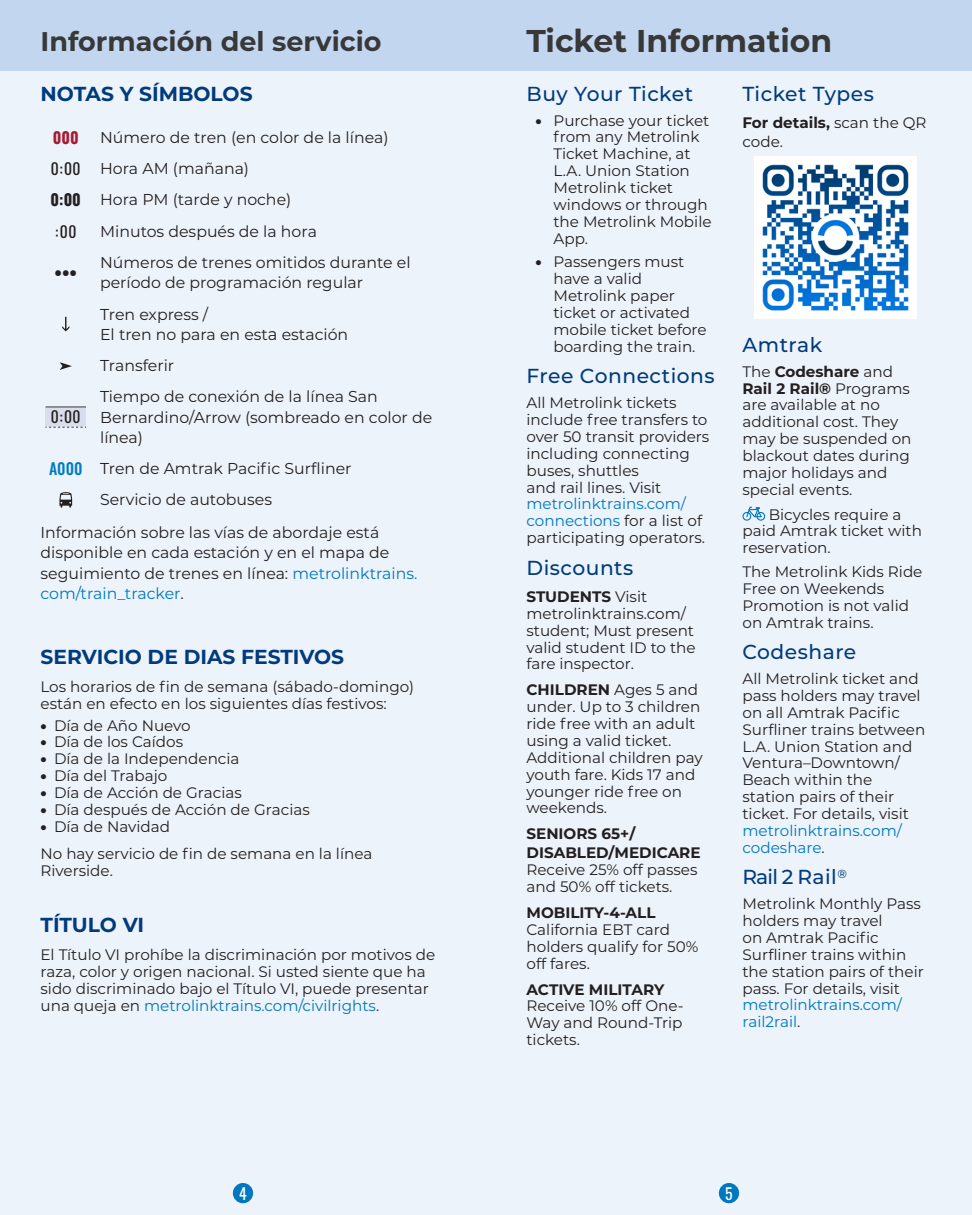
<style>
.page{position:relative;width:972px;height:1215px;background:#fff}
.page>*{position:absolute;margin:0;border:0;box-sizing:border-box;transform-origin:0 0}
.t1{font:700 31.5px "Montserrat";color:#383839}
.t2{font:700 27px "Montserrat";color:#383839}
.t3{font:500 20.25px "Montserrat";letter-spacing:.025em;color:#013b7c}
.t4{font:700 20.25px "Montserrat";color:#013b7c}
.t5{font:500 20.25px "Montserrat";letter-spacing:-.01em;color:#013b7c}
.t6{font:15.75px/20.2px "Montserrat";color:#231f20}
.t7{font:15.75px "Oswald ML";color:#231f20}
.t8{font:700 15.75px "Oswald ML";color:#a51d35}
.t9{font:700 15.75px "Oswald ML";color:#231f20}
.t10{font:15.75px "Oswald ML";color:#fff}
.t11{font:15.3px/16.9px "Montserrat";color:#231f20}
.t12{font:15.3px/16.9px "Montserrat";color:#0077bf}
.t13{font:700 15.3px/19.1px "Montserrat";color:#231f20}
.s1{font-family:"Oswald ML"}
.s2{font-family:"Oswald ML";font-weight:700}
.s3{font-size:16.88px}
.s4{font-family:"Oswald ML";font-weight:500;color:#007cc2}
.s5{color:#0077bf}
.s6{font-weight:900}
.s7{font-weight:700}
.s8{color:#231f20}
</style>
<div class="page">
<div style="left:0;top:0;width:486px;height:1215px;background:#ecf3fa"></div>
<div style="left:486px;top:0;width:486px;height:1215px;background:#ecf3fa"></div>
<div style="left:486px;top:0;width:486px;height:71px;background:#c2d7ef"></div>
<div style="left:0;top:0;width:486px;height:71px;background:#c2d7ef"></div>
<svg style="left:62px;top:317px;width:7px;height:14px"></svg>
<svg style="left:60px;top:362px;width:12px;height:8px"></svg>
<div style="left:46px;top:407px;width:40px;height:20px;background:#dadeec"></div>
<hr style="left:46px;top:407px;width:40px;height:1px;background:#383839">
<svg style="left:46px;top:427px;width:40px;height:1px"></svg>
<svg style="left:59px;top:492px;width:13px;height:16px"></svg>
<svg style="left:742px;top:506px;width:24px;height:15px"></svg>
<img style="left:754px;top:157px;width:162px;height:162px">
<div style="left:233px;top:1183px;width:20px;height:20px;background:#0077bf;border-radius:50%"></div>
<div style="left:719px;top:1183px;width:20px;height:20px;background:#0077bf;border-radius:50%"></div>
<h2 class="t2" style="left:40px;top:22px;width:343px">Información del servicio</h2>
<h1 class="t1" style="left:526px;top:19px;width:307px">Ticket Information</h1>
<h3 class="t4" style="left:40px;top:79px;width:214px">NOTAS Y SÍMBOLOS</h3>
<p class="t8" style="left:53px;top:129px;width:27px">000</p>
<p class="t6" style="left:51px;top:121px;width:339px;line-height:31.3px;text-indent:50px">Número de tren (en color de la línea)<br><span class="s1">0:00</span> Hora AM (mañana)<br><span class="s2">0:00</span> Hora PM (tarde y noche)</p>
<p class="t7" style="left:55px;top:217px;width:23px">:00</p>
<p class="t6" style="left:100px;top:220px;width:218px">Minutos después de la hora</p>
<p class="t9" style="left:55px;top:264px;width:24px">•••</p>
<p class="t6" style="left:100px;top:252px;width:312px">Números de trenes omitidos durante el período de programación regular</p>
<p class="t6" style="left:100px;top:303px;width:250px">Tren express /<br>El tren no para en est<span class="s3">a</span> estación</p>
<p class="t6" style="left:100px;top:355px;width:76px">Transferir</p>
<p class="t6" style="left:100px;top:386px;width:334px">Tiempo de conexión de la línea San<br>Bernardino/Arrow (sombreado en color de línea)</p>
<p class="t6" style="left:49px;top:458px;width:304px"><span class="s4">A000</span> Tren de Amtrak Pacific Surfliner</p>
<p class="t6" style="left:100px;top:489px;width:174px">Servicio de autobuses</p>
<p class="t6" style="left:40px;top:522px;width:340px">Información sobre las vías de abordaje está</p>
<p class="t6" style="left:40px;top:542px;width:378px">disponible en cada estación y en el mapa de seguimiento de trenes en línea: <span class="s5">metrolinktrains. com/train_tracker</span>.</p>
<p class="t7" style="left:51px;top:403px;width:32px">0:00</p>
<h3 class="t4" style="left:40px;top:642px;width:305px">SERVICIO DE DIAS FESTIVOS</h3>
<p class="t11" style="left:40px;top:678px;width:375px">Los horarios de fin de semana (sábado-domingo) están en efecto en los siguientes días festivos:</p>
<p class="t11" style="left:40px;top:716px;width:152px"><span class="s6">•</span> Día de Año Nuevo</p>
<p class="t11" style="left:40px;top:733px;width:144px"><span class="s6">•</span> Día de los Caídos</p>
<p class="t11" style="left:40px;top:750px;width:201px"><span class="s6">•</span> Día de la Independencia</p>
<p class="t11" style="left:40px;top:767px;width:128px"><span class="s6">•</span> Día del Trabajo</p>
<p class="t11" style="left:40px;top:784px;width:203px"><span class="s6">•</span> Día de Acción de Gracias</p>
<p class="t11" style="left:40px;top:801px;width:271px"><span class="s6">•</span> Día después de Acción de Gracias</p>
<p class="t11" style="left:40px;top:812px;width:333px;line-height:27px"><span class="s6">•</span> Día de Navidad<br>No hay servicio de fin de semana en la línea</p>
<p class="t11" style="left:40px;top:861px;width:74px">Riverside.</p>
<h3 class="t4" style="left:40px;top:910px;width:105px">TÍTULO VI</h3>
<p class="t11" style="left:40px;top:946px;width:396px">El Título VI prohíbe la discriminación por motivos de raza, color y origen nacional. Si usted siente que ha sido discriminado bajo el Título VI, puede presentar una queja en <span class="s5">metrolinktrains.com/civilrights</span>.</p>
<h3 class="t3" style="left:526px;top:79px;width:168px">Buy Your Ticket</h3>
<p class="t11" style="left:553px;top:111px;width:160px;text-indent:-18px"><span class="s6">•</span> Purchase your ticket from any Metrolink<br>Ticket Machine, at<br>L.A. Union Station<br>Metrolink ticket windows or through the Metrolink Mobile<br>App.</p>
<p class="t11" style="left:553px;top:253px;width:155px;text-indent:-18px"><span class="s6">•</span> Passengers must have a valid<br>Metrolink paper ticket or activated mobile ticket before boarding the train.</p>
<h3 class="t3" style="left:526px;top:362px;width:190px">Free Connections</h3>
<p class="t11" style="left:526px;top:394px;width:184px">All Metrolink tickets include free transfers to over 50 transit providers including connecting buses, shuttles<br>and rail lines. Visit</p>
<p class="t11" style="left:526px;top:495px;width:180px"><span class="s5">metrolinktrains.com/ connections</span> for a list of participating operators.</p>
<h3 class="t3" style="left:526px;top:553px;width:108px">Discounts</h3>
<p class="t11" style="left:526px;top:587px;width:171px"><span class="s7">STUDENTS</span> Visit metrolinktrains.com/ student; Must present valid student ID to the fare inspector.</p>
<p class="t11" style="left:526px;top:681px;width:178px"><span class="s7">CHILDREN</span> Ages 5 and under. Up to 3 children ride free with an adult using a valid ticket.<br>Additional children pay youth fare. Kids 17 and younger ride free on weekends.</p>
<p class="t13" style="left:526px;top:824px;width:176px">SENIORS 65+/<br>DISABLED/MEDICARE</p>
<p class="t11" style="left:526px;top:861px;width:173px">Receive 25% off passes and 50% off tickets.</p>
<p class="t13" style="left:526px;top:902px;width:131px">MOBILITY-4-ALL</p>
<p class="t11" style="left:526px;top:920px;width:173px">California EBT card holders qualify for 50% off fares.</p>
<p class="t13" style="left:526px;top:979px;width:139px">ACTIVE MILITARY</p>
<p class="t11" style="left:526px;top:997px;width:159px;text-align:justify">Receive 10% off One-Way and Round-Trip tickets.</p>
<h3 class="t3" style="left:742px;top:79px;width:133px">Ticket Types</h3>
<p class="t11" style="left:742px;top:112px;width:186px;line-height:19.1px"><span class="s7">For details,</span> scan the QR code.</p>
<h3 class="t3" style="left:742px;top:330px;width:81px">Amtrak</h3>
<p class="t11" style="left:742px;top:362px;width:170px">The <span class="s7">Codeshare</span> and<br><span class="s7">Rail 2 Rail®</span> Programs are available at no additional cost. They may be suspended on blackout dates during major holidays and special events.</p>
<p class="t11" style="left:743px;top:505px;width:181px;text-indent:26px">Bicycles require a paid Amtrak ticket with reservation.</p>
<p class="t11" style="left:743px;top:563px;width:181px">The Metrolink Kids Ride<br>Free on Weekends<br>Promotion is not valid on Amtrak trains.</p>
<h3 class="t3" style="left:742px;top:638px;width:115px">Codeshare</h3>
<p class="t11" style="left:742px;top:670px;width:184px">All Metrolink ticket and pass holders may travel on all Amtrak Pacific<br>Surfliner trains between<br>L.A. Union Station and<br>Ventura–Downtown/<br>Beach within the station pairs of their ticket. For details, visit</p>
<p class="t12" style="left:742px;top:821px;width:161px">metrolinktrains.com/ codeshare<span class="s8">.</span></p>
<h3 class="t5" style="left:742px;top:863px;width:106px">Rail 2 Rail<sup>®</sup></h3>
<p class="t11" style="left:742px;top:895px;width:183px">Metrolink Monthly Pass holders may travel<br>on Amtrak Pacific<br>Surfliner trains within the station pairs of their pass. For details, visit</p>
<p class="t12" style="left:742px;top:996px;width:161px">metrolinktrains.com/ rail2rail<span class="s8">.</span></p>
<p class="t10" style="left:239px;top:1179px;width:9px">4</p>
<p class="t10" style="left:725px;top:1179px;width:9px">5</p>
</div>
